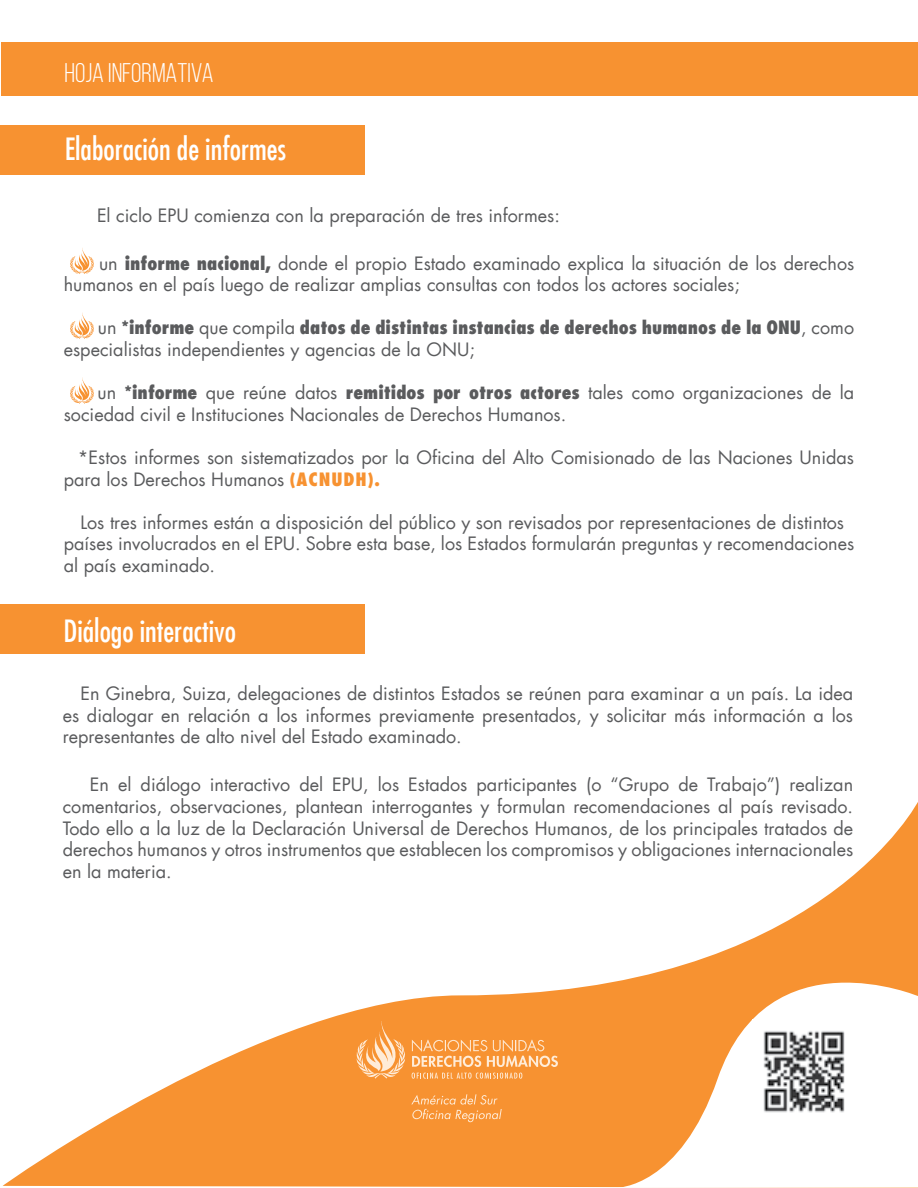
<style>
.page{position:relative;width:918px;height:1188px;background:#fff}
.page>*{position:absolute;margin:0;border:0;box-sizing:border-box;transform-origin:0 0}
.t1{font:condensed 30px "Futura LT";color:#fff}
.t2{font:27px "Bebas Neue";color:#fff}
.t3{font:18px/21.6px "Futura LT";color:#5a5b5d}
.s1{font-weight:800;font-stretch:condensed}
.s2{font-weight:800;font-stretch:condensed;color:#f79231}
</style>
<div class="page">
<svg style="left:3px;top:802px;width:915px;height:386px"></svg>
<div style="left:1px;top:43px;width:917px;height:53px;background:#f79231"></div>
<svg style="left:617px;top:933px;width:301px;height:255px"></svg>
<img style="left:753px;top:1020px;width:102px;height:102px">
<svg style="left:411px;top:1094px;width:91px;height:28px;background:#f8a04c"></svg>
<svg style="left:356px;top:1021px;width:50px;height:58px;background:#f9ab60"></svg>
<svg style="left:412px;top:1039px;width:146px;height:28px;background:#f9ab60"></svg>
<svg style="left:412px;top:1073px;width:110px;height:6px"></svg>
<div style="left:0;top:126px;width:365px;height:49px;background:#f79231"></div>
<div style="left:0;top:604px;width:365px;height:49px;background:#f79231"></div>
<svg style="left:70px;top:248px;width:24px;height:26px"></svg>
<svg style="left:70px;top:312px;width:24px;height:27px"></svg>
<svg style="left:70px;top:377px;width:24px;height:27px"></svg>
<h2 class="t2" style="left:65px;top:58px;width:150px">HOJA INFORMATIVA</h2>
<h1 class="t1" style="left:65px;top:131px;width:223px">Elaboración de informes</h1>
<p class="t3" style="left:97px;top:205px;width:464px">El ciclo EPU comienza con la preparación de tres informes:</p>
<p class="t3" style="left:64px;top:252px;width:792px;text-indent:35px">un <span class="s1">informe nacional,</span> donde el propio Estado examinado explica la situación de los derechos humanos en el país luego de realizar amplias consultas con todos los actores sociales;</p>
<p class="t3" style="left:64px;top:317px;width:792px;text-indent:34px">un <span class="s1">*informe</span> que compila <span class="s1">datos de distintas instancias de derechos humanos de la ONU</span>, como especialistas independientes y agencias de la ONU;</p>
<p class="t3" style="left:64px;top:382px;width:792px;text-indent:34px">un <span class="s1">*informe</span> que reúne datos <span class="s1">remitidos por otros actores</span> tales como organizaciones de la sociedad civil e Instituciones Nacionales de Derechos Humanos.</p>
<p class="t3" style="left:64px;top:447px;width:792px;text-indent:14px">*Estos informes son sistematizados por la Oficina del Alto Comisionado de las Naciones Unidas para los Derechos Humanos <span class="s2">(ACNUDH).</span></p>
<p class="t3" style="left:64px;top:512px;width:792px;text-indent:17px">Los tres informes están a disposición del público y son revisados por representaciones de distintos países involucrados en el EPU. Sobre esta base, los Estados formularán preguntas y recomendaciones al país examinado.</p>
<h1 class="t1" style="left:64px;top:613px;width:174px">Diálogo interactivo</h1>
<p class="t3" style="left:63px;top:683px;width:792px;text-align:justify;text-indent:18px">En Ginebra, Suiza, delegaciones de distintos Estados se reúnen para examinar a un país. La idea es dialogar en relación a los informes previamente presentados, y solicitar más información a los representantes de alto nivel del Estado examinado.</p>
<p class="t3" style="left:63px;top:774px;width:792px;text-align:justify;text-indent:27px">En el diálogo interactivo del EPU, los Estados participantes (o “Grupo de Trabajo”) realizan comentarios, observaciones, plantean interrogantes y formulan recomendaciones al país revisado.<br>Todo ello a la luz de la Declaración Universal de Derechos Humanos, de los principales tratados de derechos humanos y otros instrumentos que establecen los compromisos y obligaciones internacionales en la materia.</p>
</div>
